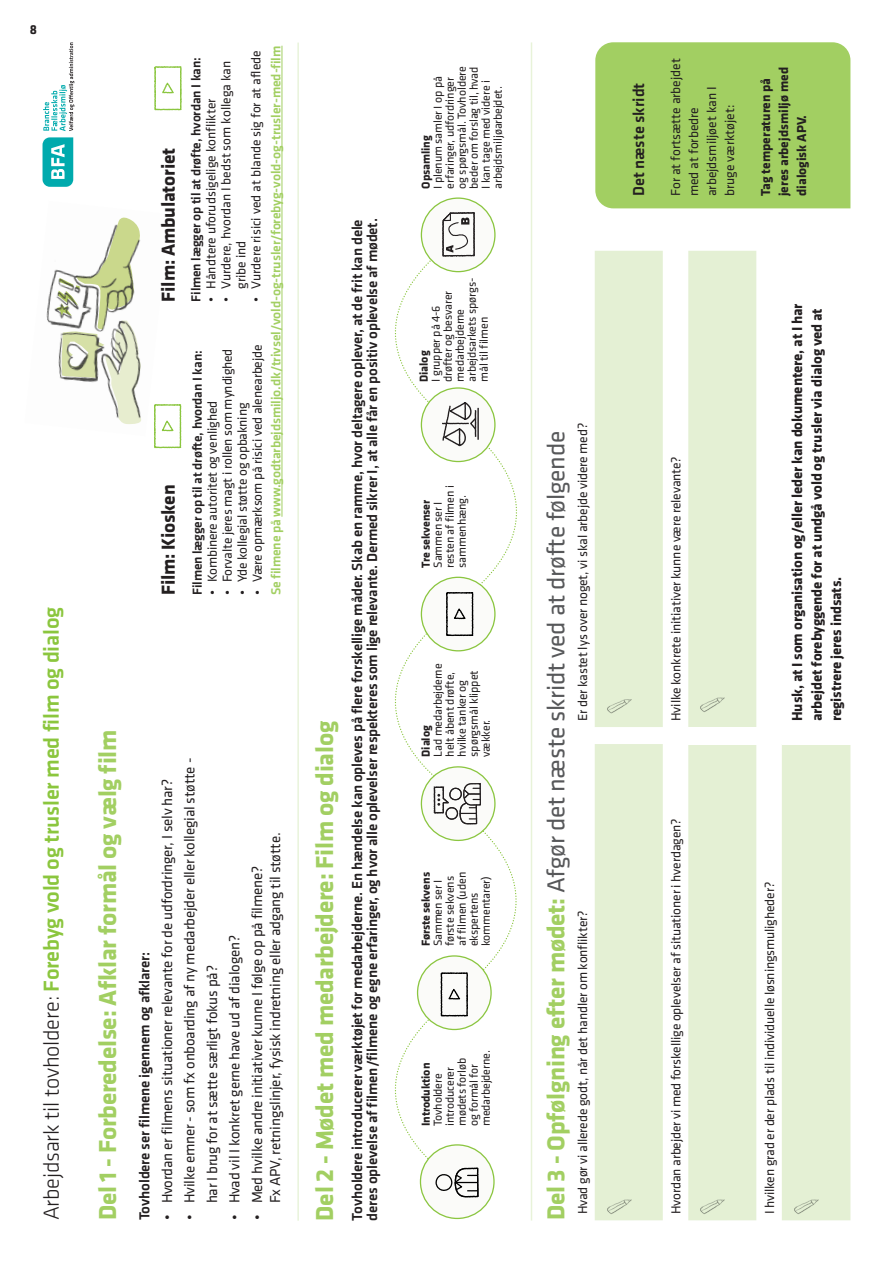
<style>
.page{position:relative;width:893px;height:1263px;background:#fff}
.page>*{position:absolute;margin:0;border:0;box-sizing:border-box;transform-origin:0 0}
.t1{font:700 25.5px "Klavika";letter-spacing:-.01em;color:#a2cf62}
.t2{font:25.5px "Klavika";letter-spacing:-.01em;color:#57585a}
.t3{font:500 22.5px "Klavika";letter-spacing:-.01em;color:#8bc63e}
.t4{font:700 19.5px "Klavika";letter-spacing:-.01em;color:#231f20}
.t5{font:500 16.5px "Klavika";color:#231f20}
.t6{font:500 15px/15px "Klavika";letter-spacing:-.01em;color:#231f20}
.t7{font:15px/22.5px "Klavika";letter-spacing:-.01em;color:#231f20}
.t8{font:700 15px/19.5px "Klavika";letter-spacing:-.01em;color:#231f20}
.t9{font:500 13.65px "Klavika";letter-spacing:-.01em;color:#a2cf62}
.t10{font:13.5px/18px "Klavika";letter-spacing:-.01em;color:#231f20}
.t11{font:500 13.5px "Klavika";letter-spacing:-.01em;color:#231f20}
.t12{font:700 13.5px/18px "Klavika";color:#231f20}
.t13{font:700 13.5px "Klavika Basic";color:#231f20}
.t14{font:12px/12px "Klavika";letter-spacing:-.01em;color:#231f20}
.t15{font:700 12px "Klavika";letter-spacing:-.01em;color:#231f20}
.s1{font-weight:300;color:#231f20}
.s2{font-weight:700;color:#a2cf62}
</style>
<div class="page">
<img style="left:46px;top:217px;width:95px;height:207px">
<svg style="left:43px;top:137px;width:30px;height:50px"></svg>
<svg style="left:43px;top:43px;width:31px;height:88px"></svg>
<svg style="left:154px;top:404px;width:28px;height:45px"></svg>
<svg style="left:154px;top:66px;width:28px;height:45px"></svg>
<hr style="left:282px;top:46px;width:1px;height:471px;background:#a2cf62">
<hr style="left:531px;top:42px;width:1px;height:1178px;background:#8bc640">
<div style="left:420px;top:1145px;width:74px;height:73px;background:#fbfbf9;border-radius:50%"></div>
<div style="left:421px;top:198px;width:74px;height:74px;background:#fbfbf9;border-radius:50%"></div>
<svg style="left:394px;top:211px;width:138px;height:987px"></svg>
<hr style="left:297px;top:43px;width:2px;height:1178px;background:#8bc640">
<svg style="left:595px;top:251px;width:255px;height:969px;fill:#e4f0d4"></svg>
<div style="left:688px;top:727px;width:68px;height:17px;background:#fff"></div>
<div style="left:782px;top:727px;width:68px;height:17px;background:#fff"></div>
<div style="left:782px;top:251px;width:68px;height:476px;background:#fff"></div>
<img style="left:603px;top:1190px;width:30px;height:30px">
<img style="left:603px;top:690px;width:30px;height:30px">
<img style="left:697px;top:1190px;width:30px;height:30px">
<img style="left:697px;top:689px;width:30px;height:29px">
<img style="left:790px;top:1190px;width:30px;height:30px">
<div style="left:595px;top:42px;width:255px;height:166px;background:#a2cf62"></div>
<p class="t13" style="left:30px;top:19px;width:9px">8</p>
<h2 class="t3" style="left:36px;top:1220px;width:615px;rotate:-90deg"><span class="s1">Arbejdsark til tovholdere:</span> Forebyg vold og trusler med film og dialog</h2>
<h3 class="t4" style="left:154px;top:302px;width:155px;rotate:-90deg">Film: Ambulatoriet</h3>
<h3 class="t4" style="left:154px;top:595px;width:112px;rotate:-90deg">Film: Kiosken</h3>
<p class="t10" style="left:218px;top:289px;width:230px;line-height:15px;text-indent:-13px;rotate:-90deg">• Vurdere, hvordan I bedst som kollega kan gribe ind</p>
<p class="t10" style="left:246px;top:302px;width:253px;rotate:-90deg">• Vurdere risici ved at blande sig for at aflede</p>
<p class="t9" style="left:267px;top:595px;width:551px;rotate:-90deg">Se filmene på www.godtarbejdsmiljo.dk/trivsel/vold-og-trusler/forebyg-vold-og-trusler-med-film</p>
<p class="t11" style="left:187px;top:302px;width:246px;rotate:-90deg">Filmen lægger op til at drøfte, hvordan I kan:</p>
<p class="t10" style="left:202px;top:302px;width:205px;rotate:-90deg">• Håndtere uforudsigelige konflikter</p>
<p class="t10" style="left:248px;top:595px;width:252px;rotate:-90deg">• Være opmærksom på risici ved alenearbejde</p>
<p class="t10" style="left:218px;top:595px;width:248px;rotate:-90deg">• Forvalte jeres magt i rollen som myndighed</p>
<p class="t11" style="left:188px;top:595px;width:246px;rotate:-90deg">Filmen lægger op til at drøfte, hvordan I kan:</p>
<p class="t10" style="left:203px;top:595px;width:196px;rotate:-90deg">• Kombinere autoritet og venlighed</p>
<p class="t10" style="left:233px;top:595px;width:194px;rotate:-90deg">• Yde kollegial støtte og opbakning</p>
<h1 class="t1" style="left:89px;top:1220px;width:492px;rotate:-90deg">Del 1 - Forberedelse: Afklar formål og vælg film</h1>
<p class="t6" style="left:137px;top:1220px;width:270px;rotate:-90deg">Tovholdere ser filmene igennem og afklarer:</p>
<p class="t7" style="left:155px;top:1220px;width:443px;rotate:-90deg">• Hvordan er filmens situationer relevante for de udfordringer, I selv har?</p>
<p class="t7" style="left:178px;top:1203px;width:447px;text-indent:-17px;rotate:-90deg">• Hvilke emner - som fx onboarding af ny medarbejder eller kollegial støtte - har I brug for at sætte særligt fokus på?</p>
<p class="t7" style="left:223px;top:1220px;width:287px;rotate:-90deg">• Hvad vil I konkret gerne have ud af dialogen?</p>
<p class="t7" style="left:248px;top:1203px;width:372px;line-height:18px;text-indent:-17px;rotate:-90deg">• Med hvilke andre initiativer kunne I følge op på filmene?<br>Fx APV, retningslinjer, fysisk indretning eller adgang til støtte.</p>
<h1 class="t1" style="left:306px;top:1220px;width:501px;rotate:-90deg">Del 2 - Mødet med medarbejdere: Film og dialog</h1>
<p class="t6" style="left:349px;top:1220px;width:1004px;rotate:-90deg">Tovholdere introducerer værktøjet for medarbejderne. En hændelse kan opleves på flere forskellige måder. Skab en ramme, hvor deltagere oplever, at de frit kan dele deres oplevelse af filmen/filmene og egne erfaringer, og hvor alle oplevelser respekteres som lige relevante. Dermed sikrer I, at alle får en positiv oplevelse af mødet.</p>
<p class="t14" style="left:431px;top:189px;width:124px;rotate:-90deg">I plenum samler I op på erfaringer, udfordringer og spørgsmål. Tovholdere beder om forslag til, hvad<br>I kan tage med videre i arbejdsmiljøarbejdet.</p>
<p class="t15" style="left:417px;top:189px;width:55px;rotate:-90deg">Opsamling</p>
<p class="t14" style="left:429px;top:382px;width:105px;rotate:-90deg">I grupper på 4-6 drøfter og besvarer medarbejderne arbejdsarkets spørgs&shy;mål til filmen</p>
<p class="t15" style="left:415px;top:382px;width:33px;rotate:-90deg">Dialog</p>
<p class="t14" style="left:431px;top:568px;width:84px;rotate:-90deg">Sammen ser I resten af filmen i sammenhæng.</p>
<p class="t15" style="left:417px;top:568px;width:69px;rotate:-90deg">Tre sekvenser</p>
<p class="t14" style="left:431px;top:757px;width:95px;rotate:-90deg">Lad medarbejderne helt åbent drøfte, hvilke tanker og spørgsmål klippet vækker.</p>
<p class="t15" style="left:417px;top:757px;width:33px;rotate:-90deg">Dialog</p>
<p class="t15" style="left:417px;top:946px;width:76px;rotate:-90deg">Første sekvens</p>
<p class="t14" style="left:431px;top:946px;width:76px;rotate:-90deg">Sammen ser I første sekvens af filmen (uden ekspertens kommentarer)</p>
<p class="t14" style="left:431px;top:1126px;width:77px;rotate:-90deg">Tovholdere introducerer mødets forløb og formål for medarbejderne.</p>
<p class="t15" style="left:417px;top:1126px;width:65px;rotate:-90deg">Introduktion</p>
<p class="t10" style="left:573px;top:721px;width:300px;rotate:-90deg">Er der kastet lys over noget, vi skal arbejde videre med?</p>
<h1 class="t2" style="left:539px;top:1220px;width:791px;rotate:-90deg"><span class="s2">Del 3 - Opfølgning efter mødet:</span> Afgør det næste skridt ved at drøfte følgende</h1>
<p class="t10" style="left:573px;top:1214px;width:305px;rotate:-90deg">Hvad gør vi allerede godt, når det handler om konflikter?</p>
<p class="t5" style="left:627px;top:196px;width:115px;rotate:-90deg">Det næste skridt</p>
<p class="t10" style="left:666px;top:196px;width:139px;rotate:-90deg">For at fortsætte arbejdet med at forbedre arbejdsmiljøet kan I bruge værktøjet:</p>
<p class="t12" style="left:756px;top:196px;width:131px;rotate:-90deg">Tag temperaturen på jeres arbejdsmiljø med dialogisk APV.</p>
<p class="t10" style="left:667px;top:721px;width:266px;rotate:-90deg">Hvilke konkrete initiativer kunne være relevante?</p>
<p class="t10" style="left:667px;top:1214px;width:397px;rotate:-90deg">Hvordan arbejder vi med forskellige oplevelser af situationer i hverdagen?</p>
<p class="t8" style="left:787px;top:721px;width:419px;rotate:-90deg">Husk, at I som organisation og/eller leder kan dokumentere, at I har arbejdet forebyggende for at undgå vold og trusler via dialog ved at registrere jeres indsats.</p>
<p class="t10" style="left:760px;top:1214px;width:334px;rotate:-90deg">I hvilken grad er der plads til individuelle løsningsmuligheder?</p>
</div>
